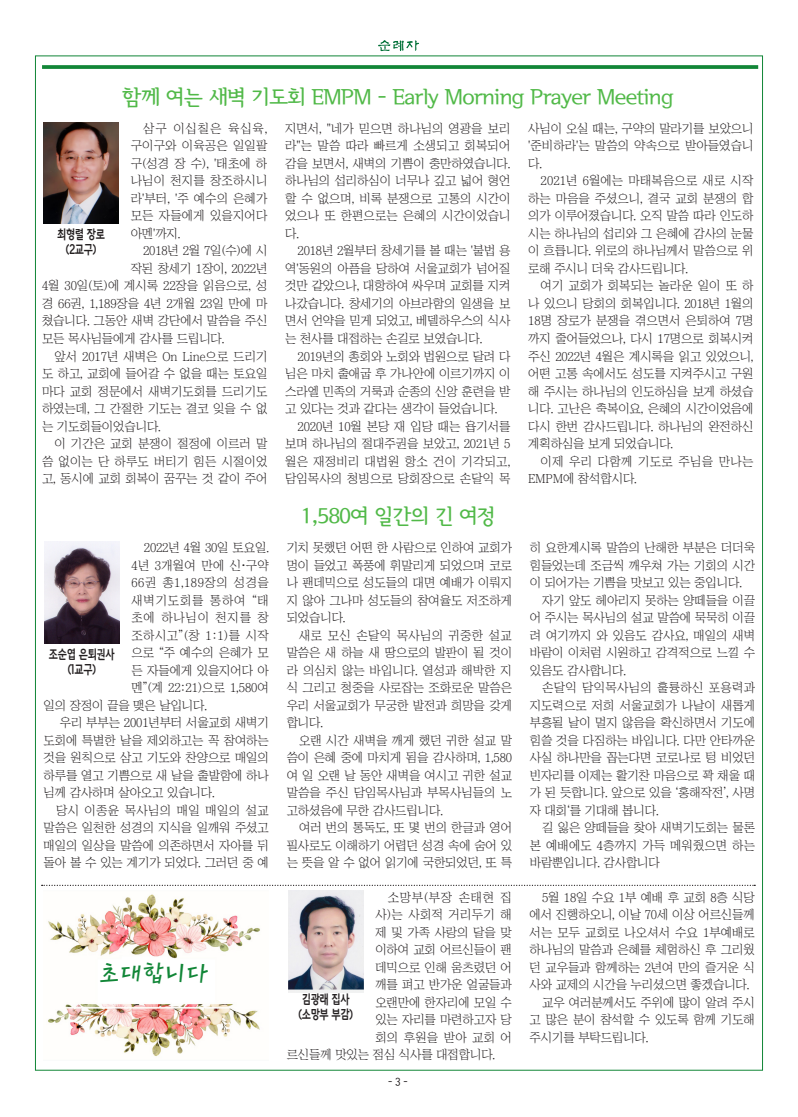
<style>
.page{position:relative;width:798px;height:1117px;background:#fff}
.page>*{position:absolute;margin:0;border:0;box-sizing:border-box;transform-origin:0 0}
.t1{font:22.5px "Mapo Maponaru";letter-spacing:-.025em;color:#118637}
.t2{font:21.25px "Seoul Hangang B";letter-spacing:-.025em;color:#51b948}
.t3{font:12.5px/17.5px "Chosunilbo NM";letter-spacing:-.01em;color:#231f20;text-align:justify}
.t4{font:12.5px "Goyang Deogyang B";letter-spacing:-.025em;color:#231f20;scale:.8 1}
.t5{font:12.5px/17.5px "Chosunilbo NM";letter-spacing:.025em;color:#231f20}
.t6{font:12.5px "Chosunilbo NM";letter-spacing:.04em;color:#231f20}
.t7{font:12.5px "Chosunilbo NM";letter-spacing:.02em;color:#231f20}
.t8{font:12.5px "Chosunilbo NM";letter-spacing:.06em;color:#231f20}
.t9{font:12.5px "Chosunilbo NM";letter-spacing:.055em;color:#231f20}
.s1{font-family:"Goyang Deogyang B"}
</style>
<div class="page">
<img style="left:380px;top:40px;width:39px;height:11px">
<svg style="left:42px;top:65px;width:715px;height:4px"></svg>
<img style="left:44px;top:122px;width:74px;height:102px">
<img style="left:45px;top:541px;width:74px;height:102px">
<svg style="left:42px;top:884px;width:713px;height:1px"></svg>
<img style="left:288px;top:890px;width:75px;height:102px">
<img style="left:48px;top:894px;width:212px;height:163px">
<p class="t2" style="left:122px;top:86px;width:553px">함께 여는 새벽 기도회 EMPM - Early Morning Prayer Meeting</p>
<p class="t3" style="left:131px;top:119px;width:138px;text-indent:12px">삼구 이십칠은 육십육, 구이구와 이육공은 일일팔 구(성경 장 수), '태초에 하 나님이 천지를 창조하시니 라'부터, '주 예수의 은혜가 모든 자들에게 있을지어다 아멘'까지.</p>
<p class="t3" style="left:143px;top:242px;width:126px">2018년 2월 7일(수)에 시</p>
<p class="t3" style="left:131px;top:259px;width:138px">작된 창세기 1장이, 2022년</p>
<p class="t3" style="left:42px;top:277px;width:227px">4월 30일(토)에 계시록 22장을 읽음으로, 성</p>
<p class="t3" style="left:42px;top:294px;width:227px">경 66권, 1,189장을 4년 2개월 23일 만에 마</p>
<p class="t3" style="left:42px;top:312px;width:227px">쳤습니다. 그동안 새벽 강단에서 말씀을 주신</p>
<p class="t3" style="left:42px;top:329px;width:184px">모든 목사님들에게 감사를 드립니다.</p>
<p class="t3" style="left:42px;top:347px;width:227px;text-indent:12px">앞서 2017년 새벽은 On Line으로 드리기 도 하고, 교회에 들어갈 수 없을 때는 토요일 마다 교회 정문에서 새벽기도회를 드리기도 하였는데, 그 간절한 기도는 결코 잊을 수 없 는 기도회들이었습니다.</p>
<p class="t3" style="left:42px;top:434px;width:227px;text-indent:12px">이 기간은 교회 분쟁이 절정에 이르러 말 씀 없이는 단 하루도 버티기 힘든 시절이었 고, 동시에 교회 회복이 꿈꾸는 것 같이 주어</p>
<p class="t4" style="left:57px;top:227px;width:61px">최형렬 장로</p>
<p class="t4" style="left:66px;top:242px;width:40px">(2교구)</p>
<p class="t3" style="left:144px;top:539px;width:126px">2022년 4월 30일 토요일.</p>
<p class="t7" style="left:131px;top:558px;width:139px">4년 3개월여 만에 신<span class="s1">·</span>구약</p>
<p class="t6" style="left:131px;top:576px;width:139px">66권 총1,189장의 성경을</p>
<p class="t8" style="left:131px;top:593px;width:139px">새벽기도회를 통하여 “태</p>
<p class="t9" style="left:131px;top:611px;width:139px">초에 하나님이 천지를 창</p>
<p class="t3" style="left:131px;top:626px;width:139px">조하시고”(창 1:1)를 시작</p>
<p class="t3" style="left:131px;top:644px;width:139px">으로 “주 예수의 은혜가 모</p>
<p class="t3" style="left:131px;top:661px;width:139px">든 자들에게 있을지어다 아</p>
<p class="t3" style="left:131px;top:679px;width:139px">멘”(계 22:21)으로 1,580여</p>
<p class="t3" style="left:44px;top:696px;width:165px">일의 장정이 끝을 맺은 날입니다.</p>
<p class="t3" style="left:44px;top:714px;width:227px;text-indent:16px">우리 부부는 2001년부터 서울교회 새벽기 도회에 특별한 날을 제외하고는 꼭 참여하는 것을 원칙으로 삼고 기도와 찬양으로 매일의 하루를 열고 기쁨으로 새 날을 출발함에 하나 님께 감사하며 살아오고 있습니다.</p>
<p class="t3" style="left:44px;top:801px;width:227px;text-indent:12px">당시 이종윤 목사님의 매일 매일의 설교 말씀은 일천한 성경의 지식을 일깨워 주셨고 매일의 일상을 말씀에 의존하면서 자아를 뒤 돌아 볼 수 있는 계기가 되었다. 그러던 중 예</p>
<p class="t4" style="left:49px;top:646px;width:84px">조순엽 은퇴권사</p>
<p class="t4" style="left:68px;top:661px;width:37px">(1교구)</p>
<p class="t1" style="left:98px;top:959px;width:112px">초대합니다</p>
<p class="t3" style="left:285px;top:119px;width:227px">지면서, "네가 믿으면 하나님의 영광을 보리 라"는 말씀 따라 빠르게 소생되고 회복되어 감을 보면서, 새벽의 기쁨이 충만하였습니다. 하나님의 섭리하심이 너무나 깊고 넓어 형언 할 수 없으며, 비록 분쟁으로 고통의 시간이 었으나 또 한편으로는 은혜의 시간이었습니 다.</p>
<p class="t3" style="left:285px;top:242px;width:227px;text-indent:12px">2018년 2월부터 창세기를 볼 때는 '불법 용 역'동원의 아픔을 당하여 서울교회가 넘어질 것만 같았으나, 대항하여 싸우며 교회를 지켜 나갔습니다. 창세기의 아브라함의 일생을 보 면서 언약을 믿게 되었고, 베델하우스의 식사 는 천사를 대접하는 손길로 보였습니다.</p>
<p class="t3" style="left:285px;top:347px;width:227px;text-indent:12px">2019년의 총회와 노회와 법원으로 달려 다 님은 마치 출애굽 후 가나안에 이르기까지 이 스라엘 민족의 거룩과 순종의 신앙 훈련을 받 고 있다는 것과 같다는 생각이 들었습니다.</p>
<p class="t3" style="left:285px;top:417px;width:227px;text-indent:12px">2020년 10월 본당 재 입당 때는 욥기서를 보며 하나님의 절대주권을 보았고, 2021년 5 월은 재정비리 대법원 항소 건이 기각되고, 담임목사의 청빙으로 당회장으로 손달익 목</p>
<p class="t2" style="left:301px;top:505px;width:196px">1,580여 일간의 긴 여정</p>
<p class="t3" style="left:286px;top:539px;width:227px">기치 못했던 어떤 한 사람으로 인하여 교회가 멍이 들었고 폭풍에 휘말리게 되었으며 코로 나 팬데믹으로 성도들의 대면 예배가 이뤄지 지 않아 그나마 성도들의 참여율도 저조하게 되었습니다.</p>
<p class="t3" style="left:286px;top:626px;width:227px;text-indent:12px">새로 모신 손달익 목사님의 귀중한 설교 말씀은 새 하늘 새 땅으로의 발판이 될 것이 라 의심치 않는 바입니다. 열성과 해박한 지 식 그리고 청중을 사로잡는 조화로운 말씀은 우리 서울교회가 무궁한 발전과 희망을 갖게 합니다.</p>
<p class="t3" style="left:286px;top:731px;width:227px;text-indent:12px">오랜 시간 새벽을 깨게 했던 귀한 설교 말 씀이 은혜 중에 마치게 됨을 감사하며, 1,580 여 일 오랜 날 동안 새벽을 여시고 귀한 설교 말씀을 주신 담임목사님과 부목사님들의 노 고하셨음에 무한 감사드립니다.</p>
<p class="t3" style="left:286px;top:819px;width:227px;text-indent:12px">여러 번의 통독도, 또 몇 번의 한글과 영어 필사로도 이해하기 어렵던 성경 속에 숨어 있 는 뜻을 알 수 없어 읽기에 국한되었던, 또 특</p>
<p class="t3" style="left:387px;top:888px;width:126px">소망부(부장 손태현 집</p>
<p class="t3" style="left:375px;top:905px;width:138px">사)는 사회적 거리두기 해</p>
<p class="t3" style="left:375px;top:923px;width:138px">제 및 가족 사랑의 달을 맞</p>
<p class="t3" style="left:375px;top:940px;width:138px">이하여 교회 어르신들이 팬</p>
<p class="t3" style="left:375px;top:958px;width:138px">데믹으로 인해 움츠렸던 어</p>
<p class="t3" style="left:375px;top:975px;width:138px">깨를 펴고 반가운 얼굴들과</p>
<p class="t3" style="left:375px;top:993px;width:138px">오랜만에 한자리에 모일 수</p>
<p class="t3" style="left:375px;top:1010px;width:138px">있는 자리를 마련하고자 당</p>
<p class="t3" style="left:375px;top:1028px;width:138px">회의 후원을 받아 교회 어</p>
<p class="t3" style="left:286px;top:1045px;width:210px">르신들께 맛있는 점심 식사를 대접합니다.</p>
<p class="t4" style="left:301px;top:991px;width:61px">김광래 집사</p>
<p class="t4" style="left:298px;top:1006px;width:70px">(소망부 부감)</p>
<p class="t3" style="left:528px;top:119px;width:227px">사님이 오실 때는, 구약의 말라기를 보았으니 '준비하라'는 말씀의 약속으로 받아들였습니 다.</p>
<p class="t3" style="left:528px;top:172px;width:227px;text-indent:12px">2021년 6월에는 마태복음으로 새로 시작 하는 마음을 주셨으니, 결국 교회 분쟁의 합 의가 이루어졌습니다. 오직 말씀 따라 인도하 시는 하나님의 섭리와 그 은혜에 감사의 눈물 이 흐릅니다. 위로의 하나님께서 말씀으로 위 로해 주시니 더욱 감사드립니다.</p>
<p class="t3" style="left:528px;top:277px;width:227px;text-indent:12px">여기 교회가 회복되는 놀라운 일이 또 하 나 있으니 당회의 회복입니다. 2018년 1월의 18명 장로가 분쟁을 겪으면서 은퇴하여 7명 까지 줄어들었으나, 다시 17명으로 회복시켜 주신 2022년 4월은 계시록을 읽고 있었으니, 어떤 고통 속에서도 성도를 지켜주시고 구원 해 주시는 하나님의 인도하심을 보게 하셨습 니다. 고난은 축복이요, 은혜의 시간이었음에 다시 한번 감사드립니다. 하나님의 완전하신 계획하심을 보게 되었습니다.</p>
<p class="t5" style="left:528px;top:452px;width:227px;text-indent:12px">이제 우리 다함께 기도로 주님을 만나는<br>EMPM에 참석합시다.</p>
<p class="t3" style="left:529px;top:539px;width:227px">히 요한계시록 말씀의 난해한 부분은 더더욱 힘들었는데 조금씩 깨우쳐 가는 기회의 시간 이 되어가는 기쁨을 맛보고 있는 중입니다.</p>
<p class="t3" style="left:529px;top:591px;width:227px;text-indent:12px">자기 앞도 헤아리지 못하는 양떼들을 이끌 어 주시는 목사님의 설교 말씀에 묵묵히 이끌 려 여기까지 와 있음도 감사요, 매일의 새벽 바람이 이처럼 시원하고 감격적으로 느낄 수 있음도 감사합니다.</p>
<p class="t3" style="left:529px;top:679px;width:227px;text-indent:12px">손달익 담익목사님의 훌륭하신 포용력과 지도력으로 저희 서울교회가 나날이 새롭게 부흥될 날이 멀지 않음을 확신하면서 기도에 힘쓸 것을 다짐하는 바입니다. 다만 안타까운 사실 하나만을 꼽는다면 코로나로 텅 비었던 빈자리를 이제는 활기찬 마음으로 꽉 채울 때 가 된 듯합니다. 앞으로 있을 ‘홍해작전’, 사명 자 대회‘를 기대해 봅니다.</p>
<p class="t3" style="left:529px;top:819px;width:227px;text-indent:12px">길 잃은 양떼들을 찾아 새벽기도회는 물론 본 예배에도 4층까지 가득 메워줬으면 하는 바람뿐입니다. 감사합니다</p>
<p class="t3" style="left:529px;top:888px;width:227px;text-indent:12px">5월 18일 수요 1부 예배 후 교회 8층 식당 에서 진행하오니, 이날 70세 이상 어르신들께 서는 모두 교회로 나오셔서 수요 1부예배로 하나님의 말씀과 은혜를 체험하신 후 그리웠 던 교우들과 함께하는 2년여 만의 즐거운 식 사와 교제의 시간을 누리셨으면 좋겠습니다.</p>
<p class="t3" style="left:529px;top:993px;width:227px;text-indent:12px">교우 여러분께서도 주위에 많이 알려 주시 고 많은 분이 참석할 수 있도록 함께 기도해 주시기를 부탁드립니다.</p>
</div>
